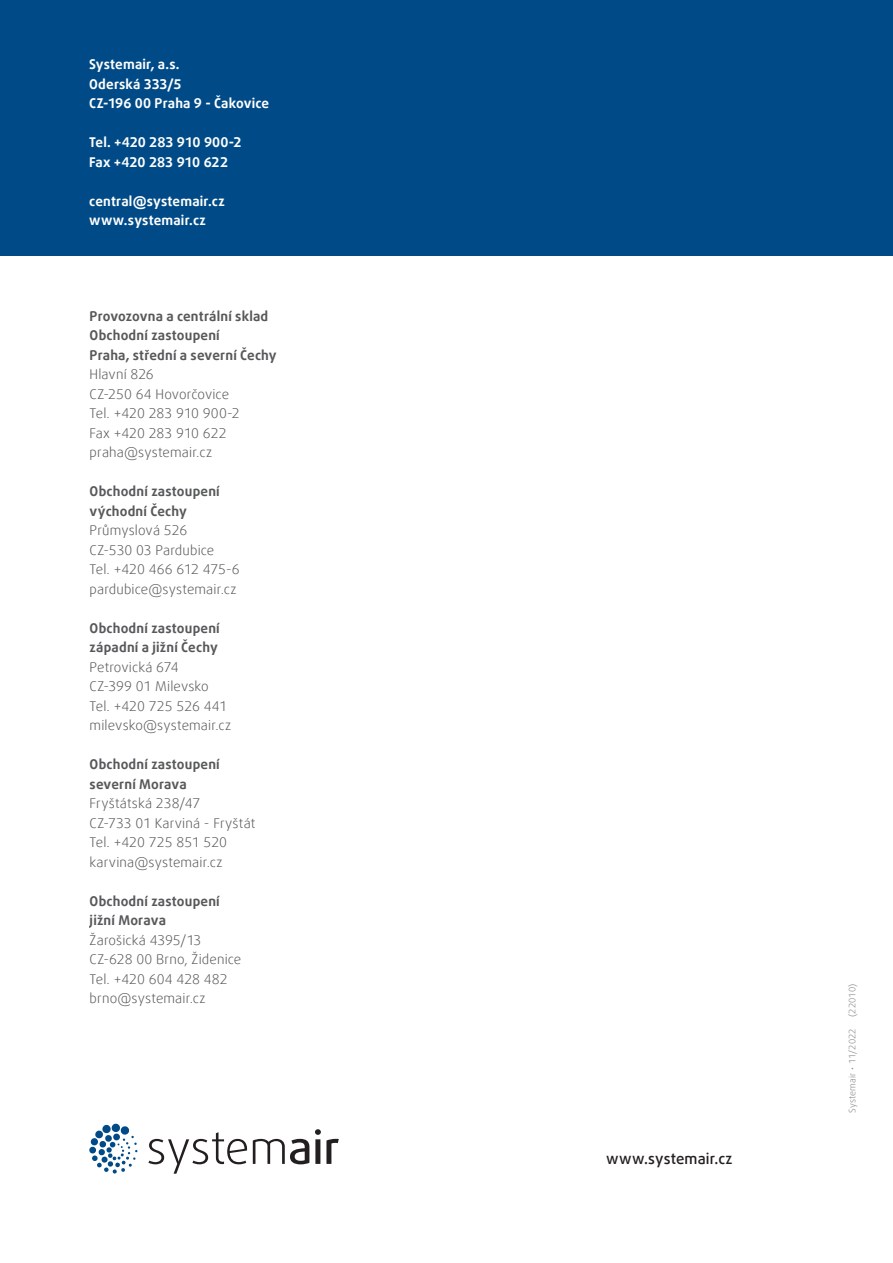
<style>
.page{position:relative;width:893px;height:1263px;background:#fff}
.page>*{position:absolute;margin:0;border:0;box-sizing:border-box;transform-origin:0 0}
.Body{font:500 15px "Daxline Offc Pro";letter-spacing:.01em;color:#231f20}
.t1{font:300 13.5px/19.5px "Daxline Offc Pro";letter-spacing:.01em;color:#57585a}
.t2{font:700 13.5px/19.5px "Daxline Offc Pro";letter-spacing:.015em;color:#57585a}
.t3{font:700 13.5px "Daxline Offc Pro";letter-spacing:.01em;color:#fff}
.Body-2{font:300 9px "Daxline Offc Pro";letter-spacing:.015em;color:#808285}
</style>
<div class="page">
<svg style="left:148px;top:1129px;width:191px;height:45px"></svg>
<svg style="left:89px;top:1123px;width:49px;height:51px"></svg>
<div style="left:0;top:0;width:893px;height:255px;background:#004b87"></div>
<p class="t3" style="left:89px;top:55px;width:92px">Systemair, a.s.</p>
<p class="t3" style="left:89px;top:75px;width:94px">Oderská 333/5</p>
<p class="t3" style="left:89px;top:94px;width:181px">CZ-196 00 Praha 9 - Čakovice</p>
<p class="t3" style="left:89px;top:133px;width:154px">Tel. +420 283 910 900-2</p>
<p class="t3" style="left:89px;top:153px;width:140px">Fax +420 283 910 622</p>
<p class="t3" style="left:89px;top:192px;width:137px">central@systemair.cz</p>
<p class="t3" style="left:89px;top:211px;width:118px">www.systemair.cz</p>
<p class="t2" style="left:90px;top:306px;width:189px">Provozovna a centrální sklad<br>Obchodní zastoupení<br>Praha, střední a severní Čechy</p>
<p class="t1" style="left:90px;top:365px;width:152px">Hlavní 826<br>CZ-250 64 Hovorčovice<br>Tel. +420 283 910 900-2<br>Fax +420 283 910 622 praha@systemair.cz</p>
<p class="t2" style="left:90px;top:482px;width:132px">Obchodní zastoupení východní Čechy</p>
<p class="t1" style="left:90px;top:521px;width:152px">Průmyslová 526<br>CZ-530 03 Pardubice<br>Tel. +420 466 612 475-6 pardubice@systemair.cz</p>
<p class="t2" style="left:90px;top:618px;width:132px">Obchodní zastoupení západní a jižní Čechy</p>
<p class="t1" style="left:90px;top:657px;width:143px">Petrovická 674<br>CZ-399 01 Milevsko<br>Tel. +420 725 526 441 milevsko@systemair.cz</p>
<p class="t2" style="left:90px;top:755px;width:132px">Obchodní zastoupení severní Morava</p>
<p class="t1" style="left:90px;top:794px;width:167px">Fryštátská 238/47<br>CZ-733 01 Karviná - Fryštát<br>Tel. +420 725 851 520 karvina@systemair.cz</p>
<p class="t2" style="left:90px;top:891px;width:132px">Obchodní zastoupení jižní Morava</p>
<p class="t1" style="left:90px;top:930px;width:153px">Žarošická 4395/13<br>CZ-628 00 Brno, Židenice<br>Tel. +420 604 428 482 brno@systemair.cz</p>
<p class="Body" style="left:606px;top:1148px;width:128px">www.systemair.cz</p>
<p class="Body-2" style="left:846px;top:1113px;width:130px;rotate:-90deg">Systemair • 11/2022 (22010)</p>
</div>
